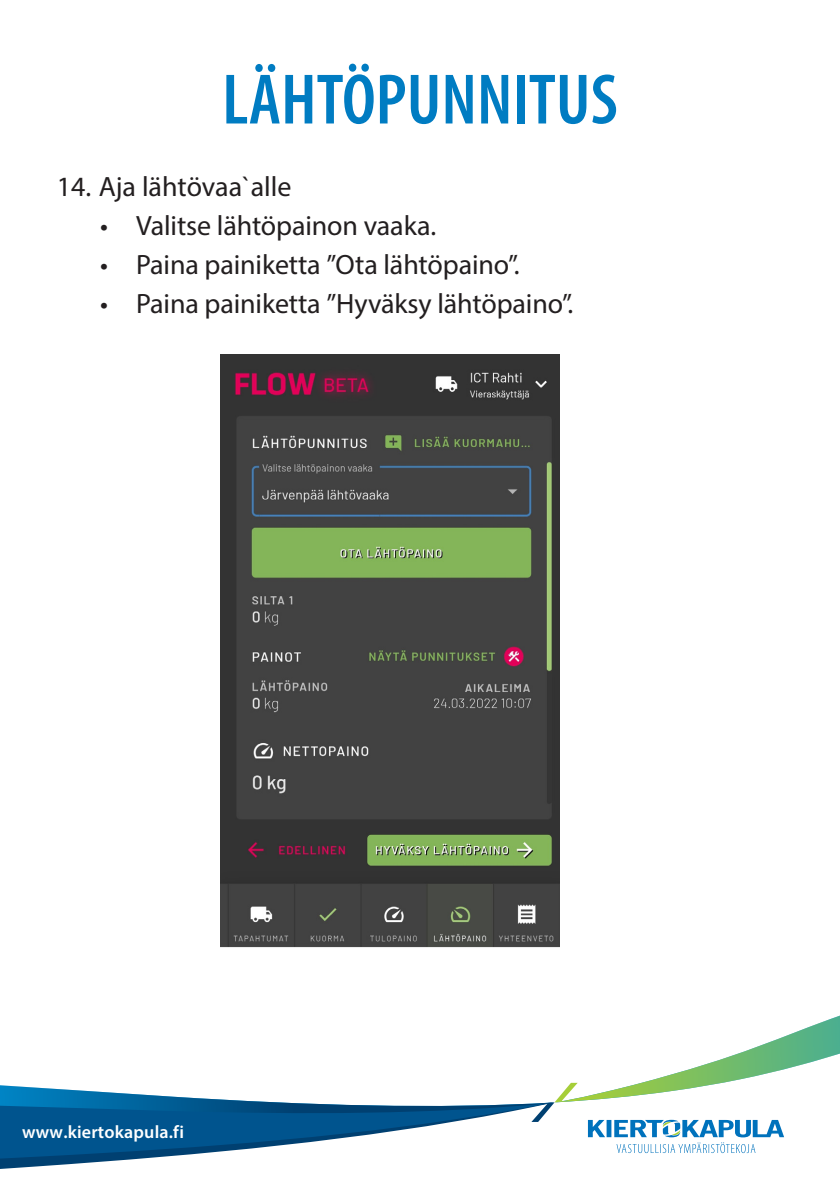
<style>
.page{position:relative;width:840px;height:1191px;background:#fff}
.page>*{position:absolute;margin:0;border:0;box-sizing:border-box;transform-origin:0 0}
.t1{font:600 condensed 72px "Myriad Pro";color:#007cc2}
.t2{font:28px "Myriad Pro";letter-spacing:-.005em;color:#231f20}
.t3{font:600 18px "Myriad Pro";letter-spacing:.01em;color:#fff}
</style>
<div class="page">
<img style="left:220px;top:355px;width:338px;height:593px">
<svg style="left:0;top:1088px;width:531px;height:81px"></svg>
<svg style="left:531px;top:1016px;width:308px;height:137px"></svg>
<p class="t1" style="left:222px;top:55px;width:397px">LÄHTÖPUNNITUS</p>
<p class="t2" style="left:57px;top:169px;width:236px">14. Aja lähtövaa`alle</p>
<p class="t2" style="left:100px;top:208px;width:337px">• Valitse lähtöpainon vaaka.</p>
<p class="t2" style="left:100px;top:247px;width:420px">• Paina painiketta ”Ota lähtöpaino”.</p>
<p class="t2" style="left:100px;top:286px;width:474px">• Paina painiketta ”Hyväksy lähtöpaino”.</p>
<p class="t3" style="left:22px;top:1120px;width:163px">www.kiertokapula.fi</p>
</div>
